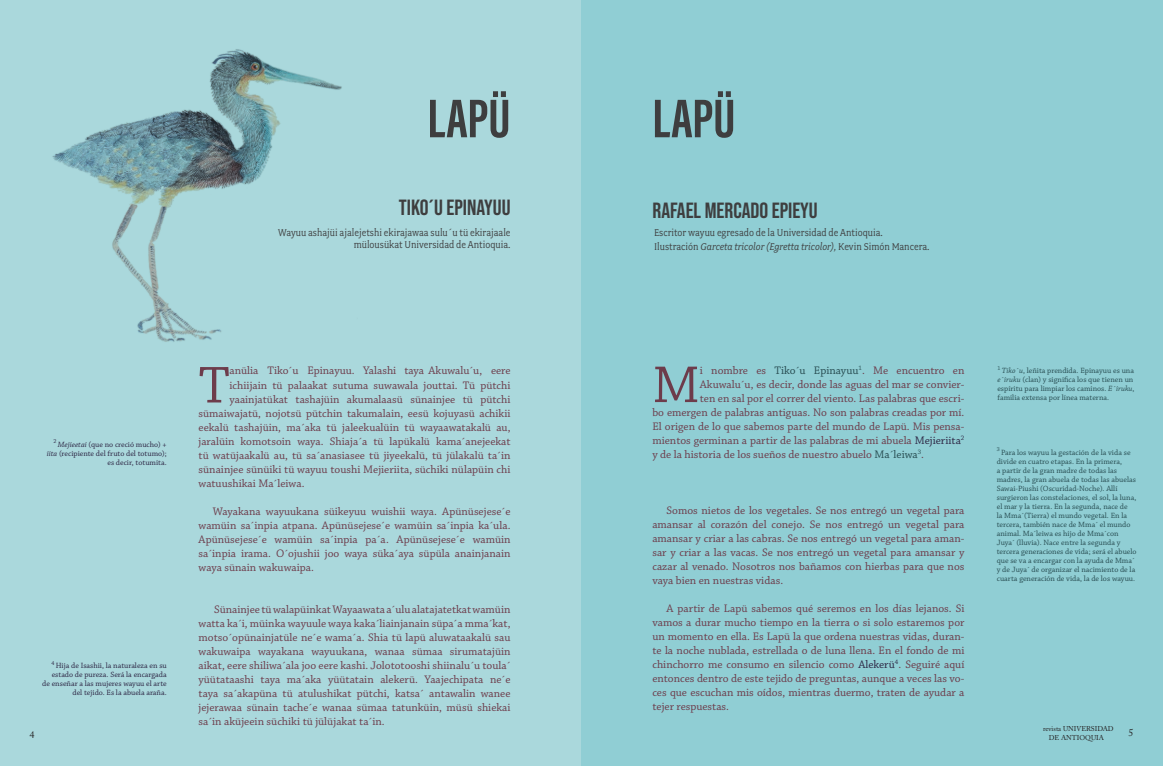
<style>
.page{position:relative;width:1163px;height:766px;background:#fff}
.page>*{position:absolute;margin:0;border:0;box-sizing:border-box;transform-origin:0 0}
.t1{font:700 56px "Acumin Pro Extra Cond";color:#3e3e3f}
.t2{font:54.6px "Chaparral Pro";color:#6d3c4b}
.t3{font:700 22px "Bebas Neue Pro";color:#3e3e3f}
.t4{font:11.5px/14px "Chaparral Pro";color:#6d3c4b;text-align:justify}
.t5{font:11px/12px "Fairplex Narrow OT";color:#3e3e3f;text-align:right}
.t6{font:10px "Adobe Caslon Pro";color:#231f20}
.t7{font:8px/9px "Chaparral Pro";color:#284d52}
.t8{font:8px/9px "Chaparral Pro";color:#2d2644;text-align:right}
.t9{font:7px/8.4px "Adobe Caslon Pro";color:#231f20;text-align:center}
.s1{font-style:italic}
.s2{color:#284d52}
.s3{color:#2d2644}
.s4{color:#6d3b4b}
</style>
<div class="page">
<div style="left:0;top:0;width:581px;height:765px;background:#aad8dc"></div>
<div style="left:581px;top:0;width:581px;height:765px;background:#90ced4"></div>
<img style="left:52px;top:49px;width:290px;height:293px">
<h1 class="t1" style="left:427px;top:84px;width:85px">LAPÜ</h1>
<h1 class="t1" style="left:652px;top:84px;width:85px">LAPÜ</h1>
<h3 class="t3" style="left:399px;top:194px;width:113px">TIKO´U EPINAYUU</h3>
<h3 class="t3" style="left:652px;top:198px;width:167px">RAFAEL MERCADO EPIEYU</h3>
<p class="t5" style="left:278px;top:227px;width:234px">Wayuu ashajüi ajalejetshi ekirajawaa sulu´u tü ekirajaale mülousükat Universidad de Antioquia.</p>
<p class="t5" style="left:654px;top:226px;width:277px;line-height:14px;text-align:left">Escritor wayuu egresado de la Universidad de Antioquia.<br>Ilustración <span class="s1">Garceta tricolor (Egretta tricolor),</span> Kevin Simón Mancera.</p>
<h2 class="t2" style="left:652px;top:354px;width:49px">M</h2>
<p class="t4" style="left:699px;top:364px;width:266px">i nombre es <span class="s2">Tiko´u Epinayuu</span><sup>1</sup>. Me encuentro en</p>
<p class="t7" style="left:997px;top:366px;width:138px"><sup>1</sup> <span class="s1">Tiko´u</span>, leñita prendida. Epinayuu es una <span class="s1">e´iruku</span> (clan) y significa los que tienen un espíritu para limpiar los caminos. <span class="s1">E´iruku</span>, familia extensa por línea materna.</p>
<h2 class="t2" style="left:198px;top:355px;width:32px">T</h2>
<p class="t4" style="left:229px;top:364px;width:282px">anülia Tiko´u Epinayuu. Yalashi taya Akuwalu´u, eere</p>
<p class="t4" style="left:699px;top:378px;width:266px">Akuwalu´u, es decir, donde las aguas del mar se convier-</p>
<p class="t4" style="left:699px;top:392px;width:266px">ten en sal por el correr del viento. Las palabras que escri-</p>
<p class="t4" style="left:652px;top:406px;width:313px">bo emergen de palabras antiguas. No son palabras creadas por mí.</p>
<p class="t4" style="left:652px;top:420px;width:313px">El origen de lo que sabemos parte del mundo de Lapü. Mis pensa-</p>
<p class="t4" style="left:652px;top:434px;width:313px">mientos germinan a partir de las palabras de mi abuela <span class="s3">Mejieriita</span><sup>2</sup></p>
<p class="t4" style="left:652px;top:448px;width:273px">y de la historia de los sueños de nuestro abuelo <span class="s2">Ma´leiwa</span><sup>3</sup>.</p>
<p class="t4" style="left:229px;top:378px;width:282px">ichiijain tü palaakat sutuma suwawala jouttai. Tü pütchi</p>
<p class="t4" style="left:229px;top:392px;width:282px">yaainjatükat tashajüin akumalaasü sünainjee tü pütchi</p>
<p class="t4" style="left:198px;top:406px;width:313px">sümaiwajatü, nojotsü pütchin takumalain, e<span class="s4">e</span>sü kojuyasü achikii</p>
<p class="t4" style="left:198px;top:420px;width:313px">eekalü tashajüin, ma´aka tü jaleekualüin tü wayaawatakalü au,</p>
<p class="t4" style="left:198px;top:434px;width:313px">jaralüin komotsoin waya. Shiaja´a tü lapükalü kama´anejeekat</p>
<p class="t4" style="left:198px;top:448px;width:313px">tü watüjaakalü au, tü sa´anasiasee tü jiyeekalü, tü jülakalü ta´in</p>
<p class="t4" style="left:198px;top:462px;width:313px">sünainjee sünüiki tü wayuu toushi Mejieriita, süchiki nülapüin chi</p>
<p class="t4" style="left:198px;top:476px;width:107px">watuushikai Ma´leiwa.</p>
<p class="t4" style="left:198px;top:504px;width:313px;text-indent:14px">Wayakana wayuukana süikeyuu wuishii waya. Apünüsejese´e wamüin sa´inpia atpana. Apünüsejese´e wamüin sa´inpia ka´ula.<br>Apünüsejese´e wamüin sa´inpia pa´a. Apünüsejese´e wamüin sa´inpia irama. O´ojushii joo waya süka´aya süpüla anainjanain waya sünain wakuwaipa.</p>
<p class="t4" style="left:198px;top:602px;width:313px;text-indent:16px">Sünainjee tü walapüinkat Wayaawata a´ulu alatajatetkat wamüin watta ka´i, müinka wayuule waya kaka´liainjanain süpa´a mma´kat, motso´opünainjatüle ne´e wama´a. Shia tü lapü aluwataakalü sau wakuwaipa wayakana wayuukana, wanaa sümaa sirumatajüin aikat, eere shiliwa´ala joo eere kashi. Jolototooshi shiinalu´u toula´ yüütataashi taya ma´aka yüütatain alekerü. Yaajechipata ne´e taya sa´akapüna tü atulushikat pütchi, katsa´ antawalin wanee jejerawaa sünain tache´e wanaa sümaa tatunküin, müsü shiekai sa´in aküjeein süchiki tü jülüjakat ta´in.</p>
<p class="t8" style="left:47px;top:439px;width:121px"><sup>2</sup> <span class="s1">Mejieetai</span> (que no creció mucho) + <span class="s1">iita</span> (recipiente del fruto del totumo); es decir, totumita.</p>
<p class="t7" style="left:996px;top:448px;width:141px"><sup>3</sup> Para los wayuu la gestación de la vida se divide en cuatro etapas. En la primera,<br>a partir de la gran madre de todas las madres, la gran abuela de todas las abuelas Sawai-Piushi (Oscuridad-Noche). Allí surgieron las constelaciones, el sol, la luna, el mar y la tierra. En la segunda, nace de<br>la Mma´(Tierra) el mundo vegetal. En la tercera, también nace de Mma´ el mundo animal. Ma´leiwa es hijo de Mma´con Juya´ (lluvia). Nace entre la segunda y tercera generaciones de vida; será el abuelo que se va a encargar con la ayuda de Mma´ y de Juya´ de organizar el nacimiento de la cuarta generación de vida, la de los wayuu.</p>
<p class="t4" style="left:652px;top:504px;width:313px;text-indent:14px">Somos nietos de los vegetales. Se nos entregó un vegetal para amansar al corazón del conejo. Se nos entregó un vegetal para amansar y criar a las cabras. Se nos entregó un vegetal para aman&shy;sar y criar a las vacas. Se nos entregó un vegetal para amansar y cazar al venado. Nosotros nos bañamos con hierbas para que nos vaya bien en nuestras vidas.</p>
<p class="t4" style="left:652px;top:602px;width:313px;text-indent:14px">A partir de Lapü sabemos qué seremos en los días lejanos. Si vamos a durar mucho tiempo en la tierra o si solo estaremos por un momento en ella. Es Lapü la que ordena nuestras vidas, duran&shy;te la noche nublada, estrellada o de luna llena. En el fondo de mi chinchorro me consumo en silencio como <span class="s3">Alekerü</span><sup>4</sup>. Seguiré aquí entonces dentro de este tejido de preguntas, aunque a veces las vo&shy;ces que escuchan mis oídos, mientras duermo, traten de ayudar a tejer respuestas.</p>
<p class="t8" style="left:42px;top:661px;width:126px"><sup>4</sup> Hija de Isashii, la naturaleza en su estado de pureza. Será la encargada de enseñar a las mujeres wayuu el arte del tejido. Es la abuela araña.</p>
<p class="t9" style="left:1043px;top:724px;width:72px">revista UNIVERSIDAD<br>DE ANTIOQUIA</p>
<p class="t6" style="left:29px;top:729px;width:7px">4</p>
<p class="t6" style="left:1128px;top:726px;width:6px">5</p>
</div>
